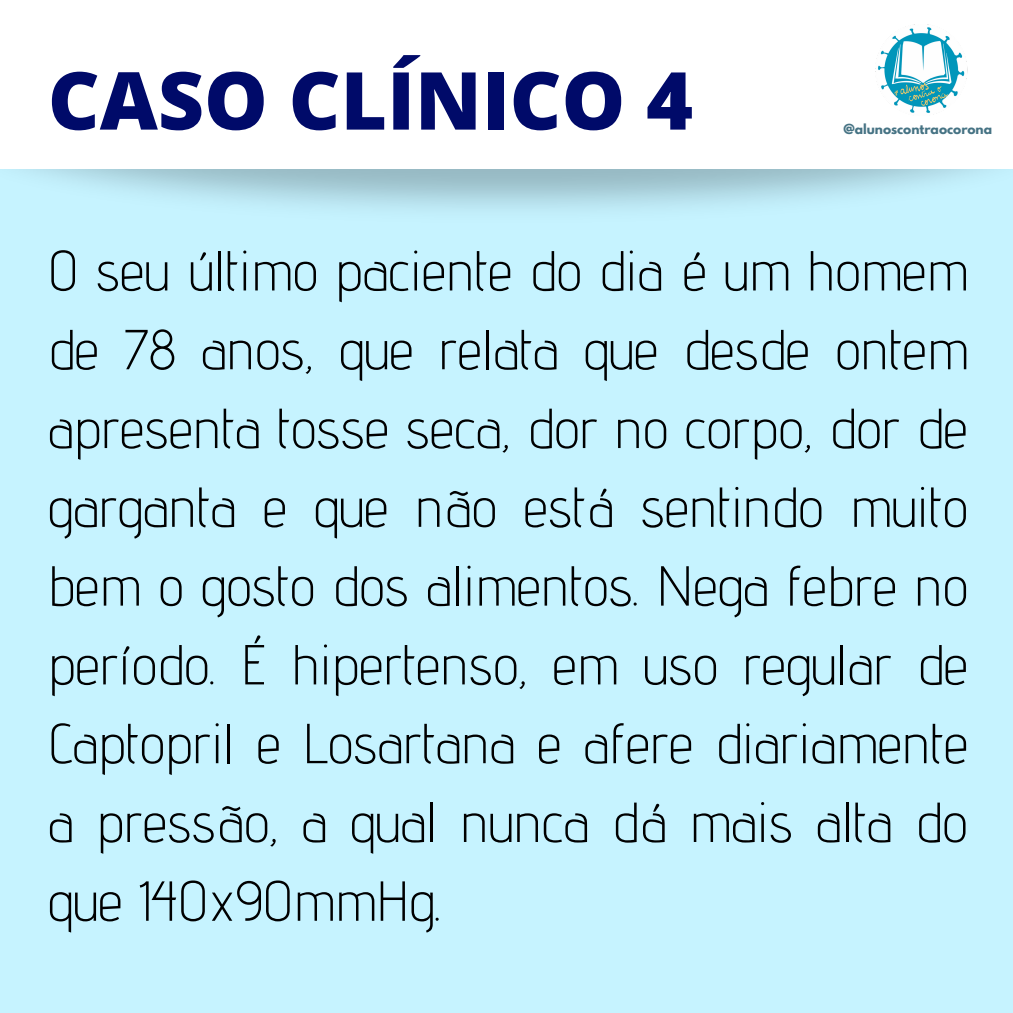
<style>
.page{position:relative;width:1013px;height:1013px;background:#fff}
.page>*{position:absolute;margin:0;border:0;box-sizing:border-box;transform-origin:0 0}
.t1{font:800 80px "Open Sans";color:#000a69}
.t2{font:300 56.25px/78.8px "Advent Pro";color:#000;text-align:justify}
.t3{font:700 12.38px "League Spartan";color:#467384}
</style>
<div class="page">
<div style="left:0;top:0;width:1012px;height:1012px;background:#c6f3ff"></div>
<div style="left:0;top:0;width:1012px;height:169px;background:#fff"></div>
<img style="left:753px;top:24px;width:256px;height:185px">
<h1 class="t1" style="left:48px;top:44px;width:646px">CASO CLÍNICO 4</h1>
<p class="t3" style="left:843px;top:123px;width:150px">@alunoscontraocorona</p>
<p class="t2" style="left:48px;top:230px;width:922px">O seu último paciente do dia é um homem de 78 anos, que relata que desde ontem apresenta tosse seca, dor no corpo, dor de garganta e que não está sentindo muito bem o gosto dos alimentos. Nega febre no período. É hipertenso, em uso regular de Captopril e Losartana e afere diariamente a pressão, a qual nunca dá mais alta do que 140x90mmHg.</p>
</div>
